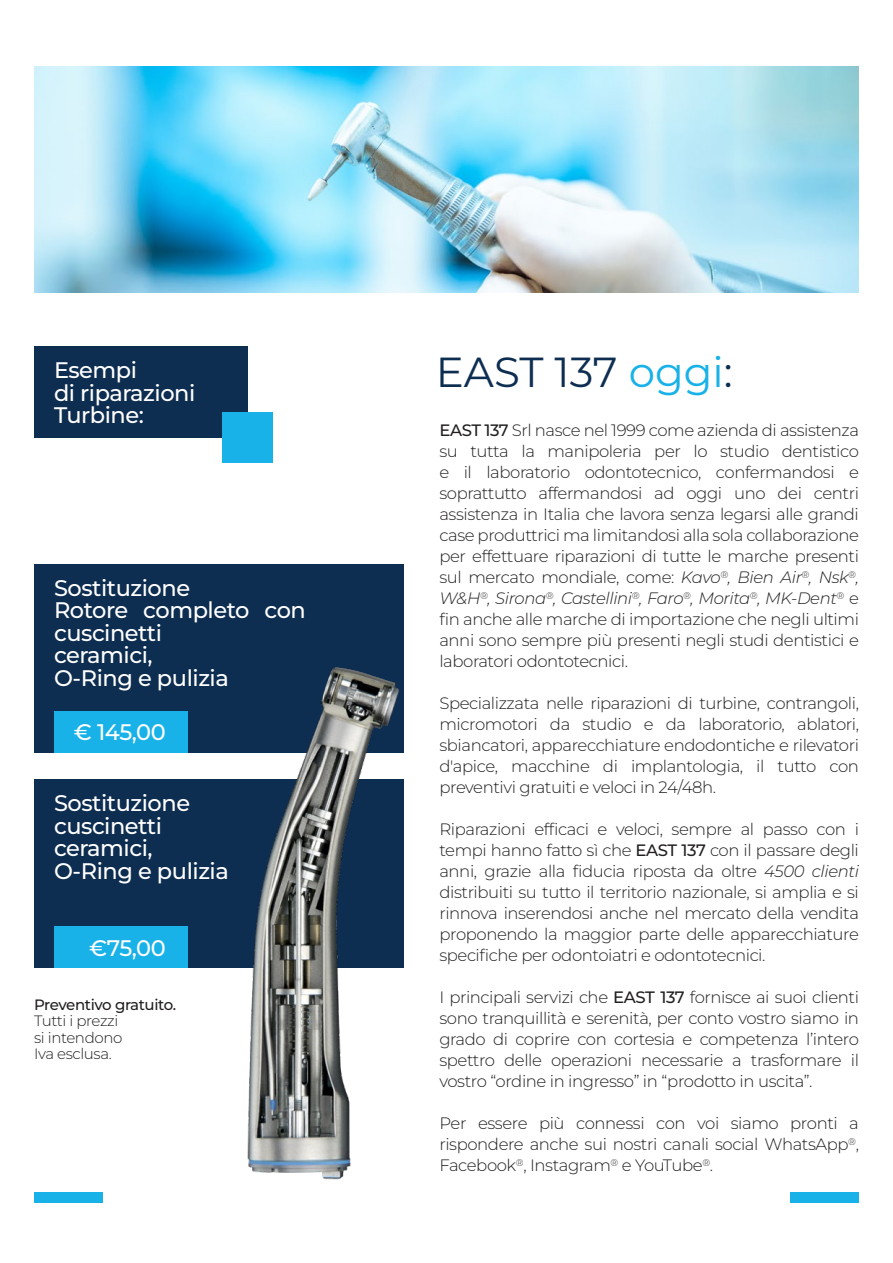
<style>
.page{position:relative;width:893px;height:1263px;background:#fff}
.page>*{position:absolute;margin:0;border:0;box-sizing:border-box;transform-origin:0 0}
.t1{font:42px "Montserrat";color:#0e2e51}
.t2{font:500 22.5px/22.5px "Montserrat";letter-spacing:-.02em;color:#fff}
.t3{font:300 16.5px/21px "Montserrat";letter-spacing:-.025em;color:#231f20;text-align:justify}
.t4{font:300 15px/16.5px "Montserrat";letter-spacing:-.025em;color:#231f20}
.t5{font:500 15px "Montserrat";letter-spacing:-.025em;color:#231f20}
.s1{color:#18b2e8}
.s2{font-weight:500}
.s3{font-style:italic}
</style>
<div class="page">
<div style="left:34px;top:347px;width:214px;height:91px;background:#0e2e51"></div>
<div style="left:223px;top:412px;width:50px;height:51px;background:#18b2e8"></div>
<div style="left:34px;top:564px;width:370px;height:189px;background:#0e2e51"></div>
<div style="left:34px;top:780px;width:370px;height:188px;background:#0e2e51"></div>
<img style="left:34px;top:66px;width:825px;height:226px">
<div style="left:34px;top:1193px;width:68px;height:10px;background:#18b2e8"></div>
<div style="left:791px;top:1193px;width:68px;height:10px;background:#18b2e8"></div>
<div style="left:54px;top:711px;width:133px;height:42px;background:#18b2e8"></div>
<div style="left:54px;top:926px;width:133px;height:42px;background:#18b2e8"></div>
<img style="left:244px;top:667px;width:160px;height:513px">
<h2 class="t2" style="left:54px;top:358px;width:143px">Esempi<br>di riparazioni<br>Turbine:</h2>
<h2 class="t2" style="left:54px;top:576px;width:253px">Sostituzione<br>Rotore completo con cuscinetti<br>ceramici,<br>O-Ring e pulizia</h2>
<h2 class="t2" style="left:74px;top:720px;width:94px">€ 145,00</h2>
<h2 class="t2" style="left:54px;top:791px;width:176px">Sostituzione cuscinetti ceramici,<br>O-Ring e pulizia</h2>
<h2 class="t2" style="left:89px;top:936px;width:78px">€75,00</h2>
<p class="t5" style="left:34px;top:994px;width:144px">Preventivo gratuito.</p>
<p class="t4" style="left:34px;top:1012px;width:90px">Tutti i prezzi si intendono<br>Iva esclusa.</p>
<h1 class="t1" style="left:436px;top:344px;width:298px">EAST 137 <span class="s1">oggi</span>:</h1>
<p class="t3" style="left:439px;top:419px;width:421px"><span class="s2">EAST 137</span> Srl nasce nel 1999 come azienda di assistenza su tutta la manipoleria per lo studio dentistico e il laboratorio odontotecnico, confermandosi e soprattutto affermandosi ad oggi uno dei centri assistenza in Italia che lavora senza legarsi alle grandi case produttrici ma limitandosi alla sola collaborazione per effettuare riparazioni di tutte le marche presenti sul mercato mondiale, come: <span class="s3">Kavo</span><sup>®</sup><span class="s3">, Bien Air</span><sup>®</sup><span class="s3">, Nsk</span><sup>®</sup><span class="s3">, W&amp;H</span><sup>®</sup><span class="s3">, Sirona</span><sup>®</sup><span class="s3">, Castellini</span><sup>®</sup><span class="s3">, Faro</span><sup>®</sup><span class="s3">, Morita</span><sup>®</sup><span class="s3">, MK-Dent</span><sup>®</sup> e fin anche alle marche di importazione che negli ultimi anni sono sempre più presenti negli studi dentistici e laboratori odontotecnici.</p>
<p class="t3" style="left:439px;top:692px;width:421px">Specializzata nelle riparazioni di turbine, contrangoli, micromotori da studio e da laboratorio, ablatori, sbiancatori, apparecchiature endodontiche e rilevatori d'apice, macchine di implantologia, il tutto con preventivi gratuiti e veloci in 24/48h.</p>
<p class="t3" style="left:439px;top:818px;width:421px">Riparazioni efficaci e veloci, sempre al passo con i tempi hanno fatto sì che <span class="s2">EAST 137</span> con il passare degli anni, grazie alla fiducia riposta da oltre <span class="s3">4500 clienti </span>distribuiti su tutto il territorio nazionale, si amplia e si rinnova inserendosi anche nel mercato della vendita proponendo la maggior parte delle apparecchiature specifiche per odontoiatri e odontotecnici.</p>
<p class="t3" style="left:439px;top:986px;width:421px">I principali servizi che <span class="s2">EAST 137</span> fornisce ai suoi clienti sono tranquillità e serenità, per conto vostro siamo in grado di coprire con cortesia e competenza l’intero spettro delle operazioni necessarie a trasformare il vostro “ordine in ingresso” in “prodotto in uscita”.</p>
<p class="t3" style="left:439px;top:1112px;width:421px">Per essere più connessi con voi siamo pronti a rispondere anche sui nostri canali social WhatsApp<sup>®</sup>, Facebook<sup>®</sup>, Instagram<sup>®</sup> e YouTube<sup>®</sup>.</p>
</div>
